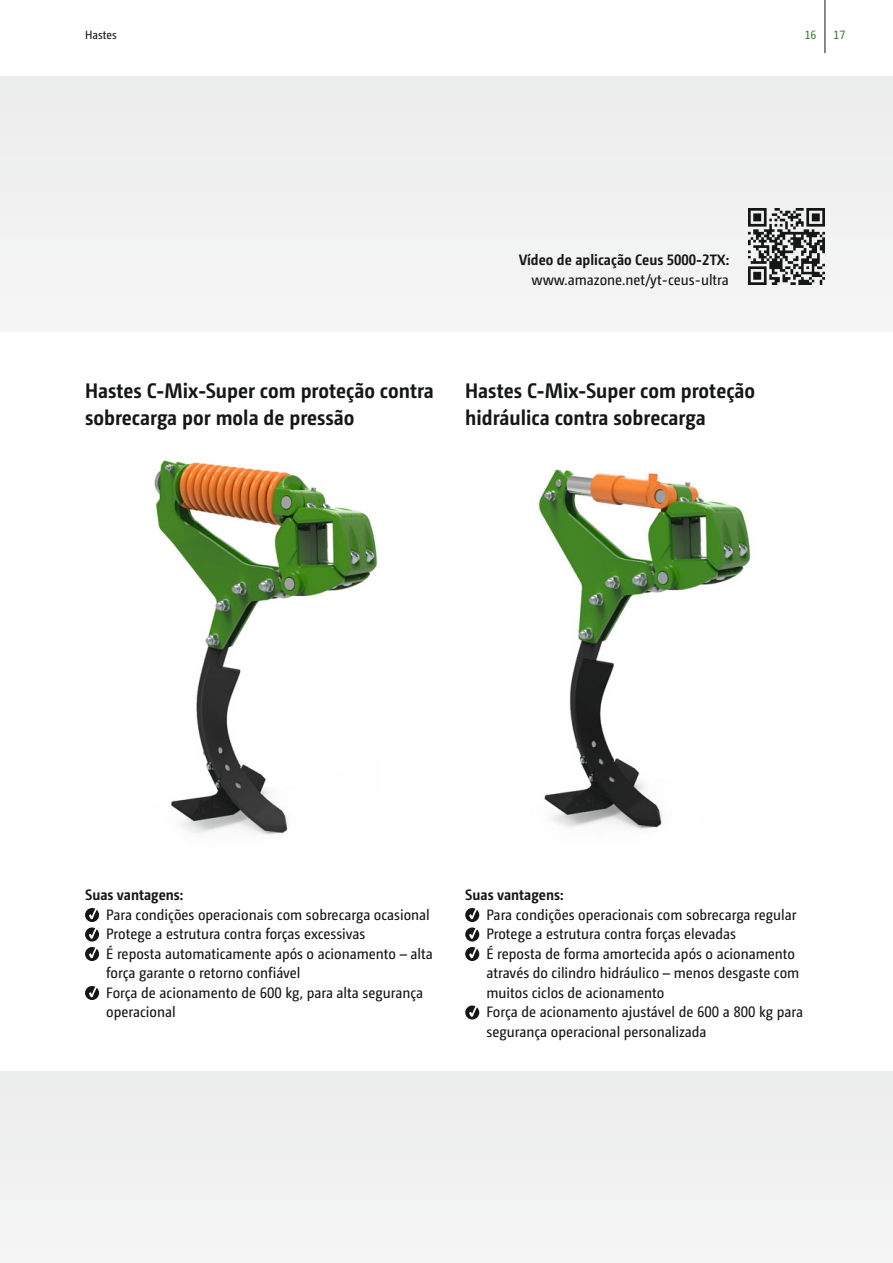
<style>
.page{position:relative;width:893px;height:1263px;background:#fff}
.page>*{position:absolute;margin:0;border:0;box-sizing:border-box;transform-origin:0 0}
.t1{font:700 21px/27px "Camingo Dos Pro S Cd";color:#151616}
.t2{font:15px/19.5px "Camingo Dos Pro S Cd";color:#151616}
.t3{font:700 15px "Camingo Dos Pro S Cd";color:#151616}
.t4{font:12px "Camingo Dos Pro S Cd";color:#151616}
.t5{font:12px "Camingo Dos Pro S Cd";color:#38832b}
</style>
<div class="page">
<div style="left:0;top:77px;width:893px;height:255px;background:#f1f1f1"></div>
<div style="left:0;top:1071px;width:893px;height:192px;background:#f0f0f0"></div>
<img style="left:538px;top:469px;width:213px;height:360px">
<img style="left:153px;top:460px;width:225px;height:375px">
<hr style="left:825px;top:0;width:1px;height:53px;background:#151616">
<svg style="left:85px;top:908px;width:14px;height:33px"></svg>
<svg style="left:85px;top:947px;width:14px;height:14px"></svg>
<svg style="left:85px;top:986px;width:14px;height:14px"></svg>
<svg style="left:465px;top:908px;width:14px;height:33px"></svg>
<svg style="left:465px;top:947px;width:14px;height:14px"></svg>
<svg style="left:465px;top:1005px;width:14px;height:14px"></svg>
<img style="left:748px;top:208px;width:77px;height:77px">
<p class="t4" style="left:85px;top:30px;width:33px">Hastes</p>
<p class="t5" style="left:805px;top:30px;width:13px">16</p>
<p class="t5" style="left:833px;top:30px;width:13px">17</p>
<p class="t3" style="left:519px;top:254px;width:212px">Vídeo de aplicação Ceus 5000-2TX:</p>
<p class="t2" style="left:531px;top:271px;width:199px">www.amazone.net/yt-ceus-ultra</p>
<h1 class="t1" style="left:85px;top:379px;width:350px">Hastes C-Mix-Super com proteção contra sobrecarga por mola de pressão</h1>
<h1 class="t1" style="left:465px;top:379px;width:291px">Hastes C-Mix-Super com proteção hidráulica contra sobrecarga</h1>
<p class="t3" style="left:85px;top:889px;width:99px">Suas vantagens:</p>
<p class="t2" style="left:106px;top:906px;width:328px">Para condições operacionais com sobrecarga ocasional Protege a estrutura contra forças excessivas<br>É reposta automaticamente após o acionamento – alta força garante o retorno confiável<br>Força de acionamento de 600 kg, para alta segurança operacional</p>
<p class="t3" style="left:465px;top:889px;width:99px">Suas vantagens:</p>
<p class="t2" style="left:486px;top:906px;width:318px">Para condições operacionais com sobrecarga regular Protege a estrutura contra forças elevadas<br>É reposta de forma amortecida após o acionamento através do cilindro hidráulico – menos desgaste com muitos ciclos de acionamento<br>Força de acionamento ajustável de 600 a 800 kg para segurança operacional personalizada</p>
</div>
